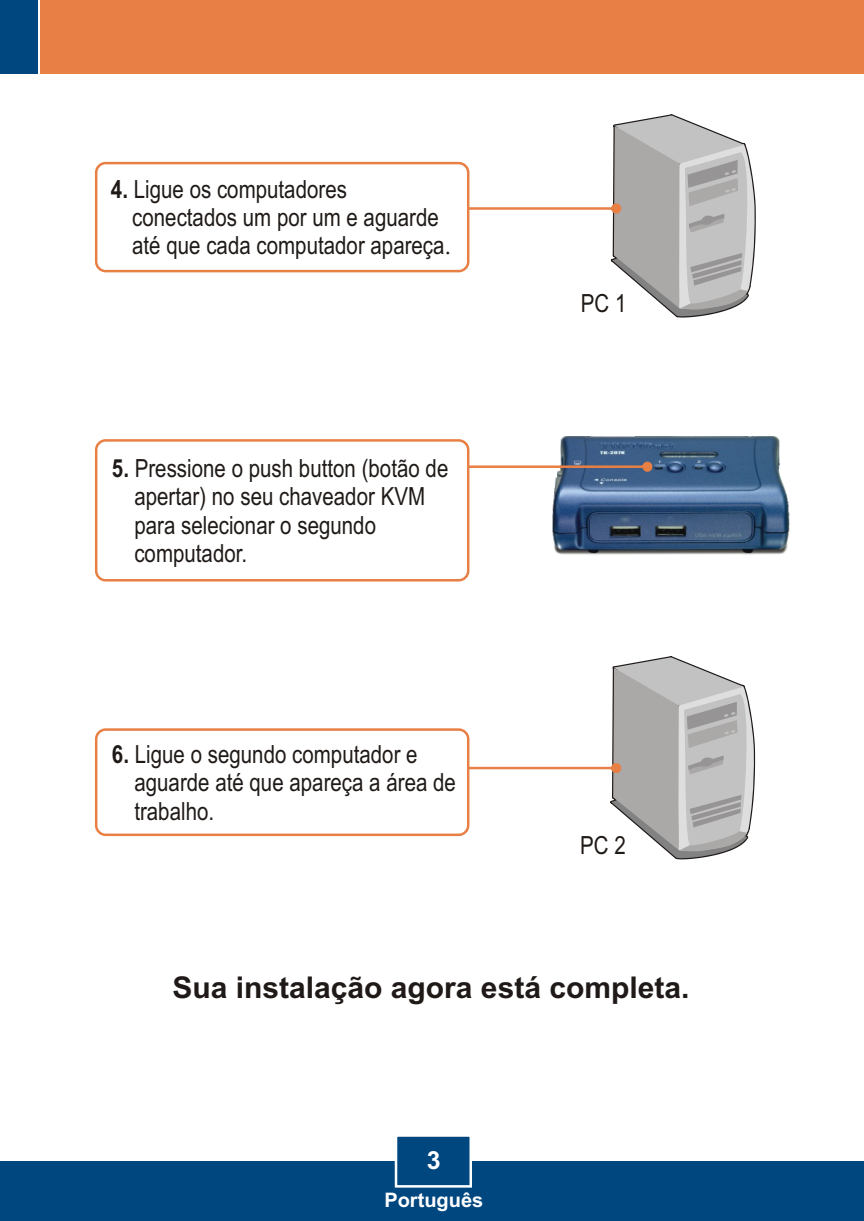
<style>
.page{position:relative;width:864px;height:1221px;background:#fff}
.page>*{position:absolute;margin:0;border:0;box-sizing:border-box;transform-origin:0 0}
.t1{font:700 30px "Arial";color:#1f1a17}
.t2{font:25px/28.2px "Arial Narrow";color:#1f1a17}
.t3{font:700 25px "Arial";color:#fff}
.t4{font:700 20px "Arial";color:#fff}
.s1{font-weight:700}
.s2{font-family:"Times New Roman"}
</style>
<div class="page">
<img style="left:552px;top:437px;width:237px;height:118px">
<svg style="left:469px;top:462px;width:183px;height:10px"></svg>
<div style="left:95px;top:439px;width:374px;height:142px;background:#fff;border:3px solid #e88045;border-radius:9px"></div>
<div style="left:0;top:1161px;width:863px;height:60px;background:#004780"></div>
<div style="left:40px;top:0;width:823px;height:74px;background:#e88045"></div>
<div style="left:0;top:0;width:37px;height:74px;background:#004780"></div>
<svg style="left:394px;top:1136px;width:78px;height:52px"></svg>
<svg style="left:437px;top:114px;width:318px;height:204px"></svg>
<svg style="left:437px;top:656px;width:318px;height:204px"></svg>
<div style="left:95px;top:162px;width:374px;height:110px;background:#fff;border:3px solid #e88045;border-radius:9px"></div>
<div style="left:95px;top:728px;width:374px;height:108px;background:#fff;border:3px solid #e88045;border-radius:9px"></div>
<p class="t2" style="left:132px;top:177px;width:320px;text-indent:-21px"><span class="s1">4.</span> Ligue os computadores conectados um por um e aguarde até que cada computador apareça<span class="s2">.</span></p>
<p class="t2" style="left:134px;top:456px;width:315px;text-indent:-22px"><span class="s1">5.</span> Pressione o push button (botão de apertar) no seu chaveador KVM para selecionar o segundo computador.</p>
<p class="t2" style="left:134px;top:742px;width:323px;text-indent:-22px"><span class="s1">6.</span> Ligue o segundo computador e aguarde até que apareça a área de trabalho.</p>
<p class="t2" style="left:581px;top:291px;width:47px">PC 1</p>
<p class="t2" style="left:580px;top:833px;width:47px">PC 2</p>
<p class="t1" style="left:172px;top:976px;width:518px">Sua instalação agora está completa.</p>
<p class="t3" style="left:427px;top:1151px;width:15px">3</p>
<p class="t4" style="left:384px;top:1192px;width:100px">Português</p>
</div>
